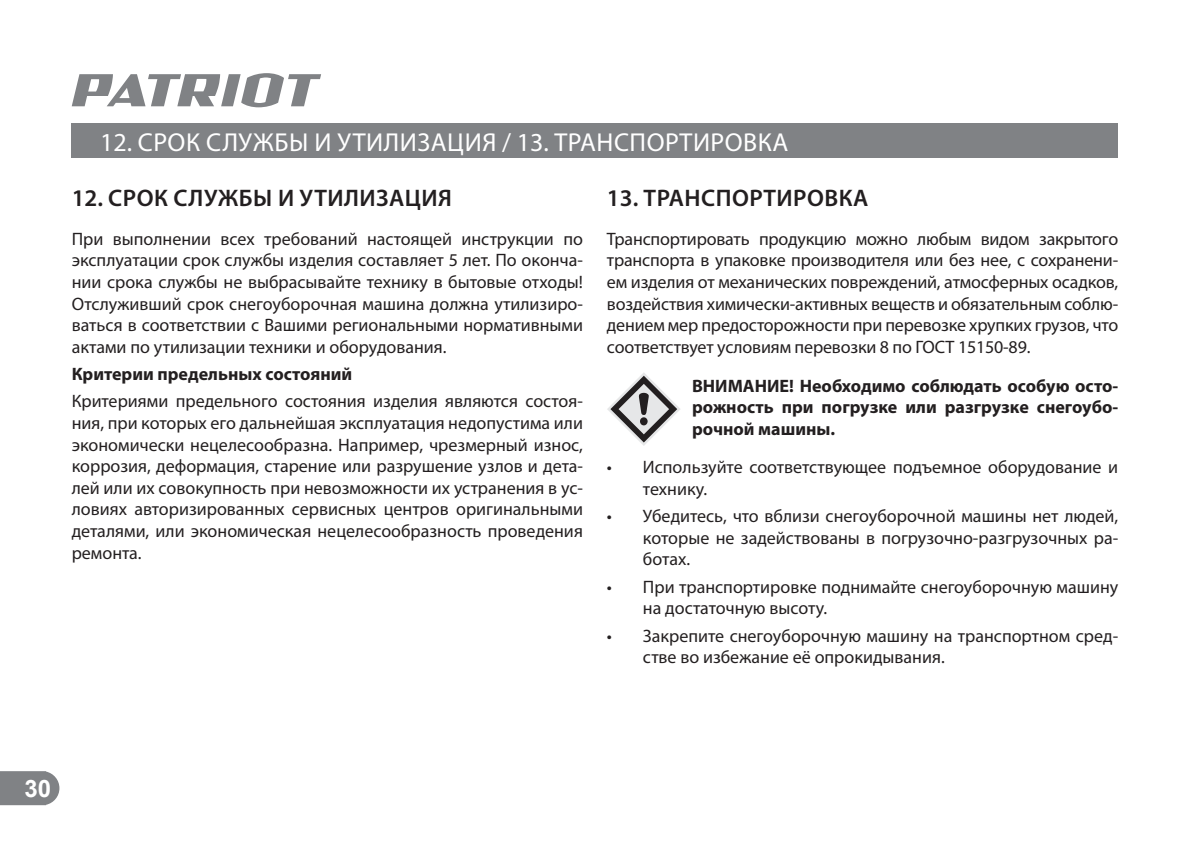
<style>
.page{position:relative;width:1191px;height:843px;background:#fff}
.page>*{position:absolute;margin:0;border:0;box-sizing:border-box;transform-origin:0 0}
.t1{font:26px "Myriad Pro";letter-spacing:.02em;color:#fff}
.t2{font:600 24px "Myriad Pro";letter-spacing:.02em;color:#231f20}
.t3{font:700 24px "Arial";color:#fff}
.t4{font:18px/21.6px "Myriad Pro";color:#231f20;text-align:justify}
.t5{font:700 18px/21.6px "Myriad Pro";color:#231f20;text-align:justify}
</style>
<div class="page">
<svg style="left:0;top:771px;width:59px;height:34px;background:#87898c"></svg>
<svg style="left:72px;top:73px;width:249px;height:34px"></svg>
<div style="left:72px;top:124px;width:1046px;height:34px;background:#808285"></div>
<svg style="left:607px;top:373px;width:73px;height:73px"></svg>
<h1 class="t1" style="left:100px;top:130px;width:690px">12. СРОК СЛУЖБЫ И УТИЛИЗАЦИЯ / 13. ТРАНСПОРТИРОВКА</h1>
<h2 class="t2" style="left:72px;top:186px;width:382px">12. СРОК СЛУЖБЫ И УТИЛИЗАЦИЯ</h2>
<p class="t4" style="left:72px;top:229px;width:513px">При выполнении всех требований настоящей инструкции по эксплуатации срок службы изделия составляет 5 лет. По оконча&shy;нии срока службы не выбрасывайте технику в бытовые отходы!<br>Отслуживший срок снегоуборочная машина должна утилизиро&shy;ваться в соответствии с Вашими региональными нормативными актами по утилизации техники и оборудования.</p>
<p class="t5" style="left:72px;top:365px;width:282px">Критерии предельных состояний</p>
<p class="t4" style="left:72px;top:391px;width:513px">Критериями предельного состояния изделия являются состоя&shy;ния, при которых его дальнейшая эксплуатация недопустима или экономически нецелесообразна. Например, чрезмерный износ, коррозия, деформация, старение или разрушение узлов и дета&shy;лей или их совокупность при невозможности их устранения в ус&shy;ловиях авторизированных сервисных центров оригинальными деталями, или экономическая нецелесообразность проведения ремонта.</p>
<h2 class="t2" style="left:607px;top:186px;width:263px">13. ТРАНСПОРТИРОВКА</h2>
<p class="t4" style="left:607px;top:229px;width:513px">Транспортировать продукцию можно любым видом закрытого транспорта в упаковке производителя или без нее, с сохранени&shy;ем изделия от механических повреждений, атмосферных осадков, воздействия химически-активных веществ и обязательным соблю&shy;дением мер предосторожности при перевозке хрупких грузов, что соответствует условиям перевозки 8 по ГОСТ 15150-89.</p>
<p class="t5" style="left:692px;top:376px;width:428px">ВНИМАНИЕ! Необходимо соблюдать особую осто&shy;рожность при погрузке или разгрузке снегоубо&shy;рочной машины.</p>
<p class="t4" style="left:643px;top:457px;width:477px;text-indent:-36px">• Используйте соответствующее подъемное оборудование и технику.</p>
<p class="t4" style="left:643px;top:506px;width:477px;text-indent:-36px">• Убедитесь, что вблизи снегоуборочной машины нет людей, которые не задействованы в погрузочно-разгрузочных ра&shy;ботах.</p>
<p class="t4" style="left:643px;top:576px;width:477px;text-indent:-36px">• При транспортировке поднимайте снегоуборочную машину на достаточную высоту.</p>
<p class="t4" style="left:643px;top:625px;width:477px;text-indent:-36px">• Закрепите снегоуборочную машину на транспортном сред&shy;стве во избежание её опрокидывания.</p>
<h2 class="t3" style="left:24px;top:774px;width:28px">30</h2>
</div>
